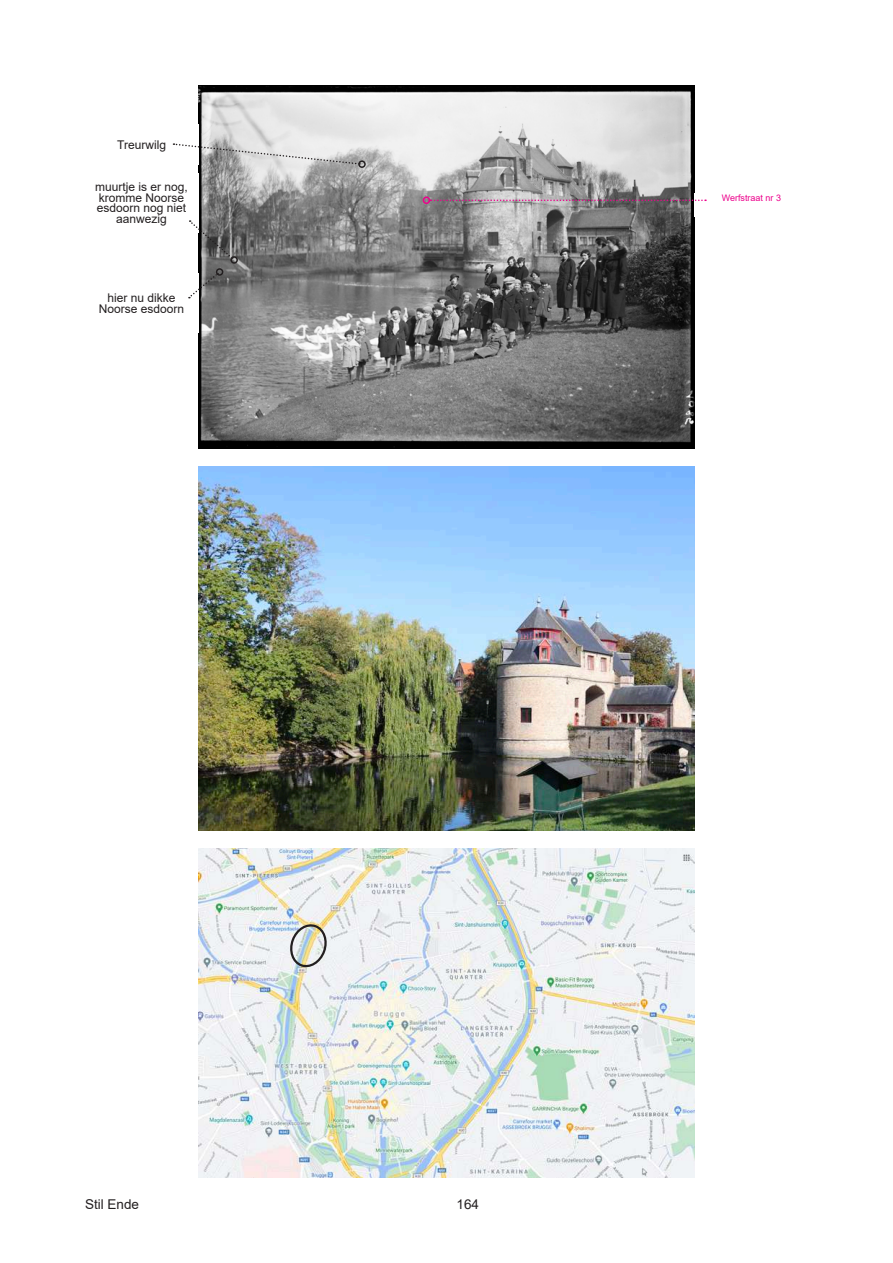
<style>
.page{position:relative;width:893px;height:1263px;background:#fff}
.page>*{position:absolute;margin:0;border:0;box-sizing:border-box;transform-origin:0 0}
.t1{font:13.5px "Arial";color:#231f20}
.t2{font:12px/10.5px "Arial";color:#231f20;text-align:center}
.t3{font:9px "Arial";color:#ed028c}
</style>
<div class="page">
<img style="left:198px;top:849px;width:497px;height:329px">
<img style="left:198px;top:85px;width:497px;height:364px">
<img style="left:198px;top:467px;width:497px;height:364px">
<svg style="left:430px;top:200px;width:276px;height:1px"></svg>
<div style="left:423px;top:197px;width:7px;height:7px;border:2px solid #ed028c;border-radius:50%"></div>
<svg style="left:173px;top:143px;width:187px;height:22px"></svg>
<div style="left:358px;top:160px;width:8px;height:8px;border:2px solid #231f20;border-radius:50%"></div>
<svg style="left:190px;top:220px;width:43px;height:39px"></svg>
<div style="left:230px;top:256px;width:8px;height:8px;border:2px solid #231f20;border-radius:50%"></div>
<svg style="left:189px;top:273px;width:29px;height:25px"></svg>
<div style="left:216px;top:268px;width:7px;height:8px;border:2px solid #231f20;border-radius:50%"></div>
<img style="left:286px;top:920px;width:45px;height:48px">
<p class="t2" style="left:117px;top:139px;width:50px">Treurwilg</p>
<p class="t2" style="left:95px;top:182px;width:94px">muurtje is er nog, kromme Noorse esdoorn nog niet aanwezig</p>
<p class="t2" style="left:99px;top:293px;width:87px">hier nu dikke<br>Noorse esdoorn</p>
<p class="t3" style="left:722px;top:192px;width:61px">Werfstraat nr 3</p>
<p class="t1" style="left:85px;top:1195px;width:56px">Stil Ende</p>
<p class="t1" style="left:456px;top:1195px;width:24px">164</p>
</div>
